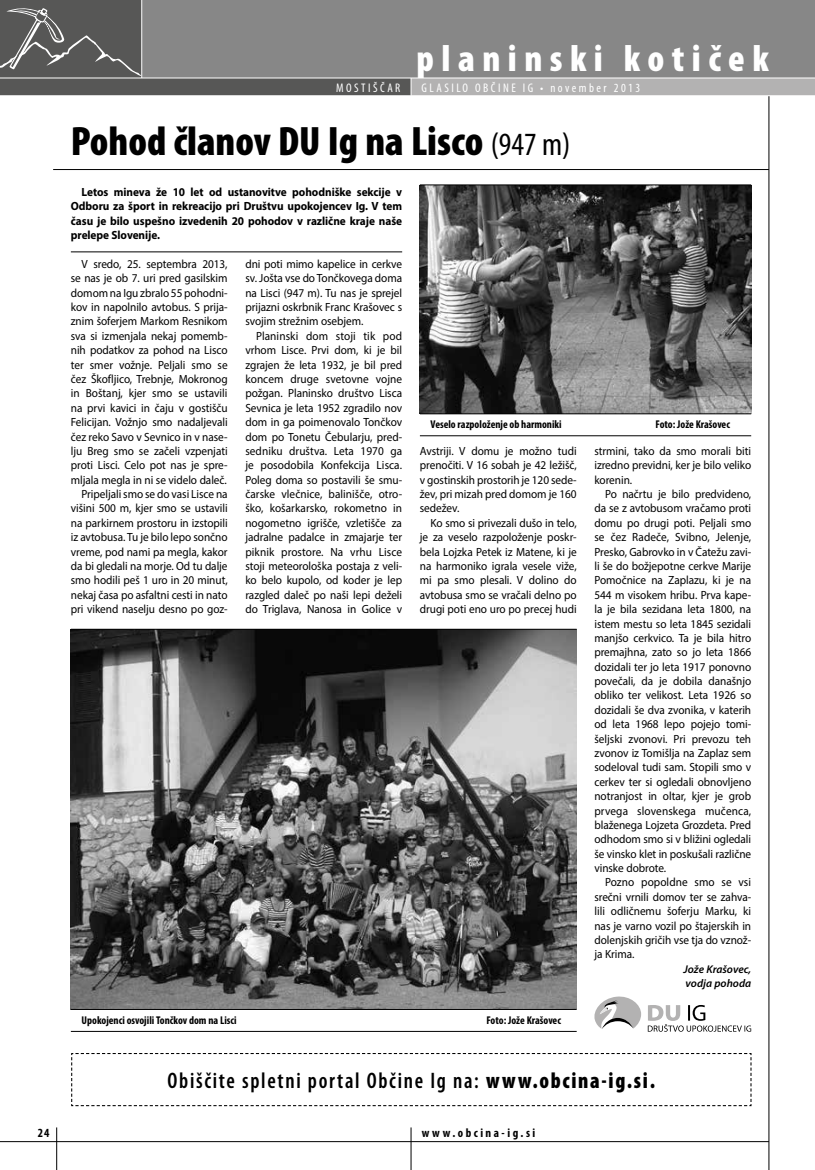
<style>
.page{position:relative;width:815px;height:1170px;background:#fff}
.page>*{position:absolute;margin:0;border:0;box-sizing:border-box;transform-origin:0 0}
.t1{font:900 condensed 41.25px "Myriad Pro";color:#000}
.t2{font:900 condensed 37.5px "Myriad Pro";letter-spacing:.2em;color:#fff}
.t3{font:600 condensed 22.5px "Myriad Pro";letter-spacing:.08em;color:#000;scale:.95 1}
.t4{font:condensed 12.5px "Myriad Pro";letter-spacing:.2em;color:#fff}
.t5{font:700 condensed 12.5px "Myriad Pro";letter-spacing:.2em;color:#000}
.t6{font:11.88px/14.4px "Myriad Pro";letter-spacing:-.005em;color:#000;text-align:justify;scale:.95 1}
.t7{font:700 11.88px/14.4px "Myriad Pro";letter-spacing:-.005em;color:#000;text-align:justify;scale:.95 1}
.t8{font:700 condensed 11.25px "Myriad Pro";color:#000}
.t9{font:italic 600 11.25px/14.4px "Myriad Pro";color:#000}
.s1{font-weight:400;font-size:32.5px}
.s2{font-weight:900}
</style>
<div class="page">
<img style="left:71px;top:630px;width:506px;height:379px">
<hr style="left:71px;top:1030px;width:506px;height:1px;background:#000">
<hr style="left:71px;top:1009px;width:506px;height:1px;background:#000">
<hr style="left:71px;top:629px;width:506px;height:1px;background:#000">
<hr style="left:53px;top:169px;width:716px;height:1px;background:#000">
<hr style="left:71px;top:251px;width:331px;height:1px;background:#000">
<img style="left:420px;top:185px;width:331px;height:228px">
<hr style="left:420px;top:435px;width:331px;height:1px;background:#000">
<hr style="left:420px;top:413px;width:331px;height:1px;background:#000">
<hr style="left:420px;top:184px;width:331px;height:1px;background:#000">
<svg style="left:648px;top:1005px;width:103px;height:26px"></svg>
<svg style="left:594px;top:996px;width:47px;height:32px"></svg>
<div style="left:142px;top:0;width:673px;height:78px;background:#878787"></div>
<div style="left:0;top:0;width:142px;height:78px;background:#575756"></div>
<svg style="left:0;top:8px;width:141px;height:68px"></svg>
<hr style="left:0;top:1141px;width:769px;height:1px;background:#000">
<hr style="left:411px;top:1127px;width:1px;height:42px;background:#000">
<hr style="left:141px;top:0;width:1px;height:78px;background:#fff">
<hr style="left:769px;top:93px;width:1px;height:1076px;background:#000">
<div style="left:0;top:78px;width:411px;height:18px;background:#575756"></div>
<div style="left:411px;top:78px;width:404px;height:18px;background:#b3b2b2"></div>
<hr style="left:0;top:95px;width:815px;height:1px;background:#fff">
<hr style="left:0;top:78px;width:815px;height:1px;background:#fff">
<svg style="left:411px;top:78px;width:1px;height:18px"></svg>
<hr style="left:56px;top:1127px;width:1px;height:42px;background:#000">
<svg style="left:71px;top:1053px;width:681px;height:53px"></svg>
<p class="t5" style="left:38px;top:1124px;width:13px">24</p>
<h2 class="t2" style="left:417px;top:37px;width:354px">planinski kotiček</h2>
<p class="t4" style="left:336px;top:80px;width:66px">MOSTIŠČAR</p>
<p class="t4" style="left:422px;top:80px;width:220px">GLASILO OBČINE IG • november 2013</p>
<h1 class="t1" style="left:71px;top:118px;width:501px">Pohod članov DU Ig na Lisco <span class="s1">(947 m)</span></h1>
<p class="t7" style="left:71px;top:184px;width:350px;text-indent:11px">Letos mineva že 10 let od ustanovitve pohodniške sekcije v Odboru za šport in rekreacijo pri Društvu upokojencev Ig. V tem času je bilo uspešno izvedenih 20 pohodov v različne kraje naše prelepe Slovenije.</p>
<p class="t6" style="left:71px;top:256px;width:167px;text-align:right">V sredo, 25. septembra 2013, se nas je ob 7. uri pred gasilskim domom na Igu zbralo 55 pohodni&shy;kov in napolnilo avtobus. S prija&shy;znim šoferjem Markom Resnikom sva si izmenjala nekaj pomemb&shy;nih podatkov za pohod na Lisco ter smer vožnje. Peljali smo se čez Škofljico, Trebnje, Mokronog in Boštanj, kjer smo se ustavili na prvi kavici in čaju v gostišču<br>Felicijan. Vožnjo smo nadaljevali čez reko Savo v Sevnico in v nase&shy;lju Breg smo se začeli vzpenjati proti Lisci. Celo pot nas je spre&shy;mljala megla in ni se videlo daleč.<br>Pripeljali smo se do vasi Lisce na višini 500 m, kjer smo se ustavili na parkirnem prostoru in izstopili iz avtobusa. Tu je bilo lepo sončno vreme, pod nami pa megla, kakor da bi gledali na morje. Od tu dalje smo hodili peš 1 uro in 20 minut, nekaj časa po asfaltni cesti in nato pri vikend naselju desno po goz-</p>
<p class="t6" style="left:245px;top:256px;width:167px">dni poti mimo kapelice in cerkve sv. Jošta vse do Tončkovega doma na Lisci (947 m). Tu nas je sprejel prijazni oskrbnik Franc Krašovec s svojim strežnim osebjem.</p>
<p class="t6" style="left:245px;top:328px;width:167px;text-indent:11px">Planinski dom stoji tik pod vrhom Lisce. Prvi dom, ki je bil zgrajen že leta 1932, je bil pred koncem druge svetovne vojne požgan. Planinsko društvo Lisca Sevnica je leta 1952 zgradilo nov dom in ga poimenovalo Tončkov dom po Tonetu Čebularju, pred&shy;sedniku društva. Leta 1970 ga je posodobila Konfekcija Lisca.<br>Poleg doma so postavili še smu&shy;čarske vlečnice, balinišče, otro&shy;ško, košarkarsko, rokometno in nogometno igrišče, vzletišče za jadralne padalce in zmajarje ter piknik prostore. Na vrhu Lisce stoji meteorološka postaja z veli&shy;ko belo kupolo, od koder je lep razgled daleč po naši lepi deželi do Triglava, Nanosa in Golice v</p>
<p class="t8" style="left:431px;top:417px;width:133px">Veselo razpoloženje ob harmoniki</p>
<p class="t8" style="left:656px;top:417px;width:76px">Foto: Jože Krašovec</p>
<p class="t6" style="left:420px;top:443px;width:167px">Avstriji. V domu je možno tudi prenočiti. V 16 sobah je 42 ležišč, v gostinskih prostorih je 120 sede&shy;žev, pri mizah pred domom je 160 sedežev.</p>
<p class="t6" style="left:420px;top:515px;width:167px;text-indent:11px">Ko smo si privezali dušo in telo, je za veselo razpoloženje poskr&shy;bela Lojzka Petek iz Matene, ki je na harmoniko igrala vesele viže, mi pa smo plesali. V dolino do avtobusa smo se vračali delno po drugi poti eno uro po precej hudi</p>
<p class="t6" style="left:594px;top:443px;width:167px">strmini, tako da smo morali biti izredno previdni, ker je bilo veliko korenin.</p>
<p class="t6" style="left:594px;top:486px;width:167px;text-indent:11px">Po načrtu je bilo predvideno, da se z avtobusom vračamo proti domu po drugi poti. Peljali smo se čez Radeče, Svibno, Jelenje, Presko, Gabrovko in v Čatežu zavi&shy;li še do božjepotne cerkve Marije Pomočnice na Zaplazu, ki je na 544 m visokem hribu. Prva kape&shy;la je bila sezidana leta 1800, na istem mestu so leta 1845 sezidali manjšo cerkvico. Ta je bila hitro premajhna, zato so jo leta 1866 dozidali ter jo leta 1917 ponovno povečali, da je dobila današnjo obliko ter velikost. Leta 1926 so dozidali še dva zvonika, v katerih od leta 1968 lepo pojejo tomi&shy;šeljski zvonovi. Pri prevozu teh zvonov iz Tomišlja na Zaplaz sem sodeloval tudi sam. Stopili smo v cerkev ter si ogledali obnovljeno notranjost in oltar, kjer je grob prvega slovenskega mučenca, blaženega Lojzeta Grozdeta. Pred odhodom smo si v bližini ogledali še vinsko klet in poskušali različne vinske dobrote.</p>
<p class="t6" style="left:594px;top:875px;width:167px;text-indent:11px">Pozno popoldne smo se vsi srečni vrnili domov ter se zahva&shy;lili odličnemu šoferju Marku, ki nas je varno vozil po štajerskih in dolenjskih gričih vse tja do vznož&shy;ja Krima.</p>
<p class="t9" style="left:684px;top:961px;width:69px">Jože Krašovec, vodja pohoda</p>
<p class="t8" style="left:81px;top:1012px;width:157px">Upokojenci osvojili Tončkov dom na Lisci</p>
<p class="t8" style="left:486px;top:1012px;width:76px">Foto: Jože Krašovec</p>
<h3 class="t3" style="left:168px;top:1068px;width:515px">Obiščite spletni portal Občine Ig na: <span class="s2">www.obcina-ig.si.</span></h3>
<p class="t5" style="left:422px;top:1124px;width:115px">www.obcina-ig.si</p>
</div>
